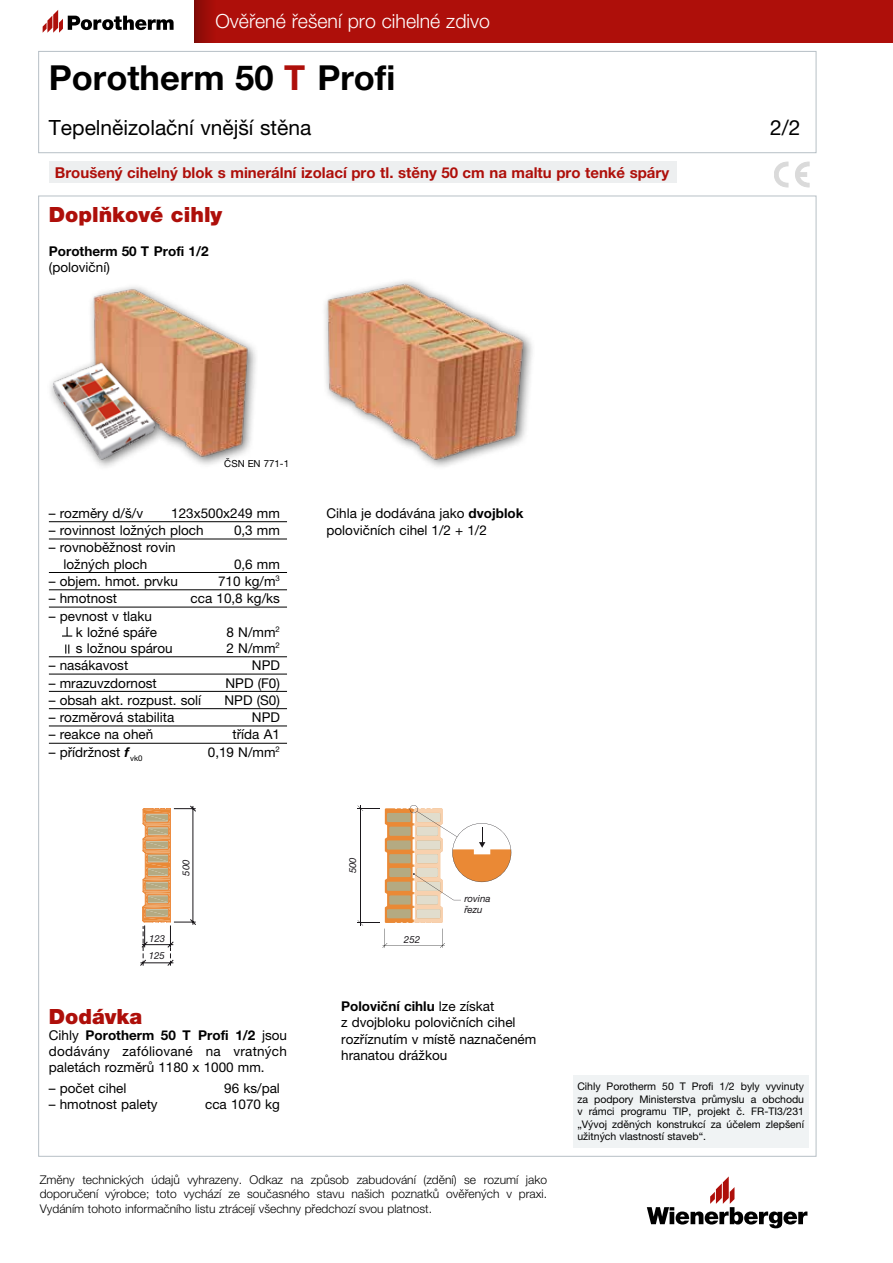
<style>
.page{position:relative;width:893px;height:1263px;background:#fff}
.page>*{position:absolute;margin:0;border:0;box-sizing:border-box;transform-origin:0 0}
.t1{font:700 34.5px "Helvetica Neue LT Pro";color:#000}
.t2{font:21px "Helvetica Neue LT Pro";color:#000}
.t3{font:900 21px "Helvetica Neue LT Pro";color:#ae0f0a}
.t4{font:300 19.5px "Helvetica Neue LT Pro";color:#fff}
.t5{font:700 15px "Helvetica Neue LT Pro";color:#ae0f0a}
.t6{font:13.5px/16.2px "Helvetica Neue LT Pro";color:#000}
.t7{font:700 13.5px "Helvetica Neue LT Pro";color:#000}
.t8{font:300 12px/14.4px "Helvetica Neue LT Pro";color:#000;text-align:justify}
.t9{font:10.5px/12.6px "Helvetica Neue LT Pro";color:#000;text-align:justify}
.t10{font:italic 9.75px/17.7px "Helvetica Neue LT Pro";color:#1a171b}
.t11{font:9.75px "Helvetica Neue LT Pro";color:#000}
.t12{font:italic 9.6px "Helvetica Neue LT Pro";color:#1a171b}
.s1{color:#ae0f0a}
.s2{font-weight:700;font-style:italic}
.s3{font-weight:700}
</style>
<div class="page">
<hr style="left:49px;top:521px;width:238px;height:1px;background:#000">
<hr style="left:49px;top:539px;width:238px;height:1px;background:#000">
<hr style="left:49px;top:572px;width:238px;height:1px;background:#000">
<hr style="left:49px;top:589px;width:238px;height:1px;background:#000">
<hr style="left:49px;top:607px;width:238px;height:1px;background:#000">
<hr style="left:49px;top:656px;width:238px;height:1px;background:#000">
<hr style="left:49px;top:674px;width:238px;height:1px;background:#000">
<hr style="left:49px;top:691px;width:238px;height:1px;background:#000">
<hr style="left:49px;top:708px;width:238px;height:1px;background:#000">
<hr style="left:49px;top:726px;width:238px;height:1px;background:#000">
<hr style="left:49px;top:743px;width:238px;height:1px;background:#000">
<div style="left:38px;top:51px;width:778px;height:102px;background:#fff;border:1px solid #b7c0c6"></div>
<svg style="left:140px;top:806px;width:56px;height:160px"></svg>
<div style="left:573px;top:1075px;width:236px;height:72px;background:#f0f3f4"></div>
<div style="left:88px;top:283px;width:171px;height:186px;background:#000;opacity:.6"></div>
<img style="left:91px;top:287px;width:159px;height:173px">
<svg style="left:358px;top:805px;width:153px;height:143px"></svg>
<div style="left:321px;top:277px;width:214px;height:194px;background:#000;opacity:.6"></div>
<img style="left:324px;top:281px;width:202px;height:181px">
<div style="left:46px;top:357px;width:121px;height:114px;background:#000;opacity:.6"></div>
<img style="left:50px;top:360px;width:107px;height:102px">
<div style="left:49px;top:162px;width:627px;height:21px;background:#edeff0"></div>
<svg style="left:774px;top:162px;width:35px;height:25px"></svg>
<svg style="left:62px;top:627px;width:10px;height:10px"></svg>
<svg style="left:65px;top:644px;width:4px;height:10px"></svg>
<div style="left:194px;top:0;width:699px;height:43px;background:#ae0f0a"></div>
<svg style="left:194px;top:0;width:17px;height:43px"></svg>
<svg style="left:43px;top:10px;width:131px;height:23px"></svg>
<svg style="left:647px;top:1176px;width:160px;height:52px"></svg>
<h3 class="t4" style="left:215px;top:10px;width:276px">Ověřené řešení pro cihelné zdivo</h3>
<h1 class="t1" style="left:49px;top:57px;width:348px">Porotherm 50 <span class="s1">T</span> Profi</h1>
<h2 class="t2" style="left:49px;top:115px;width:264px">Tepelněizolační vnější stěna</h2>
<h2 class="t2" style="left:770px;top:115px;width:32px">2/2</h2>
<p class="t5" style="left:55px;top:163px;width:616px">Broušený cihelný blok s minerální izolací pro tl. stěny 50 cm na maltu pro tenké spáry</p>
<h2 class="t3" style="left:49px;top:202px;width:175px">Doplňkové cihly</h2>
<p class="t7" style="left:49px;top:242px;width:161px">Porotherm 50 T Profi 1/2</p>
<p class="t6" style="left:49px;top:259px;width:62px">(poloviční)</p>
<p class="t11" style="left:224px;top:458px;width:66px">ČSN EN 771-1</p>
<p class="t6" style="left:49px;top:505px;width:96px">– rozměry d/š/v</p>
<p class="t6" style="left:171px;top:505px;width:110px">123x500x249 mm</p>
<p class="t6" style="left:49px;top:522px;width:156px">– rovinnost ložných ploch</p>
<p class="t6" style="left:234px;top:522px;width:47px">0,3 mm</p>
<p class="t6" style="left:64px;top:539px;width:114px;text-indent:-15px">– rovnoběžnost rovin ložných ploch</p>
<p class="t6" style="left:234px;top:556px;width:47px">0,6 mm</p>
<p class="t6" style="left:49px;top:573px;width:130px">– objem. hmot. prvku</p>
<p class="t6" style="left:218px;top:573px;width:63px">710 kg/m<sup>3</sup></p>
<p class="t6" style="left:49px;top:590px;width:70px">– hmotnost</p>
<p class="t6" style="left:191px;top:590px;width:91px">cca 10,8 kg/ks</p>
<p class="t6" style="left:76px;top:607px;width:82px;text-indent:-27px">– pevnost v tlaku k ložné spáře</p>
<p class="t6" style="left:227px;top:624px;width:55px">8 N/mm<sup>2</sup></p>
<p class="t6" style="left:76px;top:640px;width:98px">s ložnou spárou</p>
<p class="t6" style="left:227px;top:640px;width:55px">2 N/mm<sup>2</sup></p>
<p class="t6" style="left:49px;top:657px;width:81px">– nasákavost</p>
<p class="t6" style="left:252px;top:657px;width:29px">NPD</p>
<p class="t6" style="left:49px;top:674px;width:109px">– mrazuvzdornost</p>
<p class="t6" style="left:226px;top:674px;width:56px">NPD (F0)</p>
<p class="t6" style="left:49px;top:692px;width:154px">– obsah akt. rozpust. solí</p>
<p class="t6" style="left:225px;top:692px;width:57px">NPD (S0)</p>
<p class="t6" style="left:49px;top:709px;width:127px">– rozměrová stabilita</p>
<p class="t6" style="left:252px;top:709px;width:29px">NPD</p>
<p class="t6" style="left:49px;top:726px;width:106px">– reakce na oheň</p>
<p class="t6" style="left:233px;top:726px;width:49px">třída A1</p>
<p class="t6" style="left:49px;top:744px;width:95px">– přídržnost <span class="s2">f</span><sub>vk0</sub></p>
<p class="t6" style="left:208px;top:744px;width:74px">0,19 N/mm<sup>2</sup></p>
<p class="t6" style="left:327px;top:505px;width:199px">Cihla je dodávána jako <span class="s3">dvojblok </span>polovičních cihel 1/2 + 1/2</p>
<p class="t10" style="left:177px;top:876px;width:18px;rotate:-90deg">500</p>
<p class="t10" style="left:149px;top:929px;width:18px">123<br>125</p>
<h2 class="t3" style="left:49px;top:1003px;width:95px">Dodávka</h2>
<p class="t6" style="left:49px;top:1027px;width:240px;text-align:justify">Cihly <span class="s3">Porotherm 50 T Profi 1/2</span> jsou dodávány zafóliované na vratných paletách rozměrů 1180 x 1000 mm.</p>
<p class="t6" style="left:49px;top:1079px;width:79px">– počet cihel</p>
<p class="t6" style="left:224px;top:1079px;width:57px">96 ks/pal</p>
<p class="t6" style="left:49px;top:1096px;width:110px">– hmotnost palety</p>
<p class="t6" style="left:205px;top:1096px;width:76px">cca 1070 kg</p>
<p class="t12" style="left:347px;top:873px;width:18px;rotate:-90deg">500</p>
<p class="t10" style="left:404px;top:930px;width:18px">252</p>
<p class="t10" style="left:464px;top:893px;width:28px;line-height:11.2px">rovina řezu</p>
<p class="t6" style="left:341px;top:998px;width:197px"><span class="s3">Poloviční cihlu</span> lze získat<br>z dvojbloku polovičních cihel rozříznutím v místě naznačeném hranatou drážkou</p>
<p class="t8" style="left:40px;top:1172px;width:509px">Změny technických údajů vyhrazeny. Odkaz na způsob zabudování (zdění) se rozumí jako doporučení výrobce; toto vychází ze současného stavu našich poznatků ověřených v praxi.<br>Vydáním tohoto informačního listu ztrácejí všechny předchozí svou platnost.</p>
<p class="t9" style="left:577px;top:1080px;width:228px">Cihly Porotherm 50 T Profi 1/2 byly vyvinuty za podpory Ministerstva průmyslu a obchodu v rámci programu TIP, projekt č. FR-TI3/231 „Vývoj zděných konstrukcí za účelem zlepšení užitných vlastností staveb“.</p>
</div>
